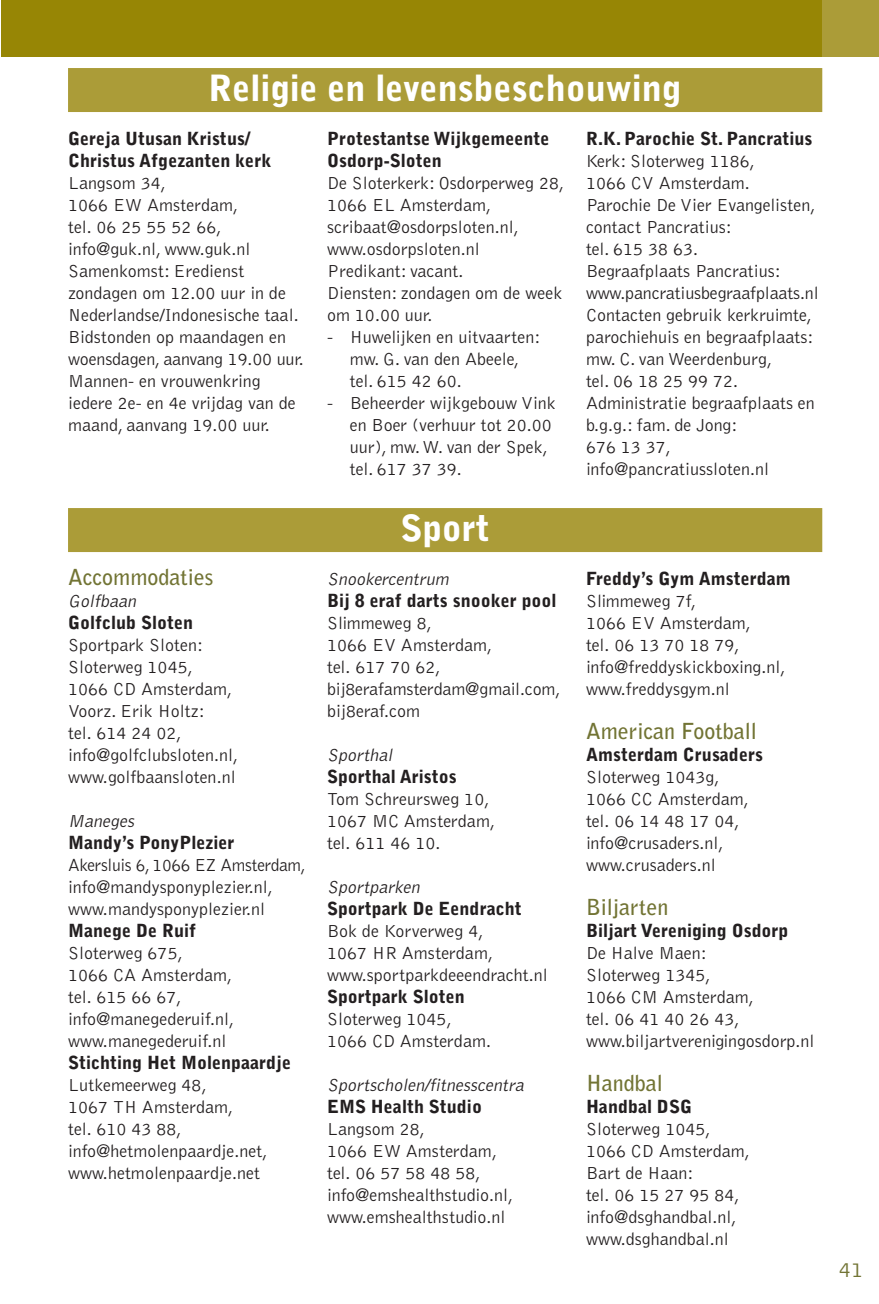
<style>
.page{position:relative;width:879px;height:1304px;background:#fff}
.page>*{position:absolute;margin:0;border:0;box-sizing:border-box;transform-origin:0 0}
.KOP_REDACTIE{font:900 36px "Bell Gothic Std";color:#fff}
.PLATTE_tekst{font:700 22px "Bell Gothic Std";color:#727434}
.t1{font:300 22px "Bell Gothic Std";color:#727434}
.PLATTE_tekst-2{font:300 18px/22px "Bell Gothic Std";color:#231f20}
.PLATTE_tekst-3{font:900 18px/22px "Bell Gothic Std";color:#231f20}
.PLATTE_inspring{font:300 18px/22px "Bell Gothic Std";color:#231f20}
.PLATTE_tekst-4{font:italic 300 18px "Bell Gothic Std";color:#231f20}
</style>
<div class="page">
<div style="left:1px;top:0;width:821px;height:57px;background:#978605"></div>
<div style="left:822px;top:0;width:57px;height:57px;background:#ab9c38"></div>
<div style="left:68px;top:68px;width:754px;height:44px;background:#ab9c38"></div>
<div style="left:68px;top:508px;width:754px;height:44px;background:#ab9c38"></div>
<p class="KOP_REDACTIE" style="left:208px;top:67px;width:475px">Religie en levensbeschouwing</p>
<p class="PLATTE_tekst-3" style="left:68px;top:127px;width:205px">Gereja Utusan Kristus/<br>Christus Afgezanten kerk</p>
<p class="PLATTE_tekst-2" style="left:68px;top:172px;width:184px">Langsom 34,<br>1066 EW Amsterdam, tel. 06 25 55 52 66, info@guk.nl, www.guk.nl</p>
<p class="PLATTE_tekst-2" style="left:68px;top:260px;width:237px">Samenkomst: Eredienst zondagen om 12.00 uur in de<br>Nederlandse/Indonesische taal.<br>Bidstonden op maandagen en woensdagen, aanvang 19.00 uur.<br>Mannen- en vrouwenkring iedere 2e- en 4e vrijdag van de maand, aanvang 19.00 uur.</p>
<p class="PLATTE_tekst-3" style="left:586px;top:127px;width:228px">R.K. Parochie St. Pancratius</p>
<p class="PLATTE_tekst-2" style="left:586px;top:150px;width:170px">Kerk: Sloterweg 1186,<br>1066 CV Amsterdam.</p>
<p class="PLATTE_tekst-2" style="left:586px;top:194px;width:231px">Parochie De Vier Evangelisten, contact Pancratius:<br>tel. 615 38 63.</p>
<p class="PLATTE_tekst-2" style="left:586px;top:260px;width:234px">Begraafplaats Pancratius: www.pancratiusbegraafplaats.nl</p>
<p class="PLATTE_tekst-2" style="left:586px;top:304px;width:229px">Contacten gebruik kerkruimte, parochiehuis en begraafplaats: mw. C. van Weerdenburg,<br>tel. 06 18 25 99 72.</p>
<p class="PLATTE_tekst-2" style="left:586px;top:392px;width:230px">Administratie begraafplaats en b.g.g.: fam. de Jong:<br>676 13 37, info@pancratiussloten.nl</p>
<p class="PLATTE_tekst-3" style="left:327px;top:127px;width:224px">Protestantse Wijkgemeente<br>Osdorp-Sloten</p>
<p class="PLATTE_tekst-2" style="left:327px;top:172px;width:239px">De Sloterkerk: Osdorperweg 28,<br>1066 EL Amsterdam, scribaat@osdorpsloten.nl, www.osdorpsloten.nl</p>
<p class="PLATTE_tekst-2" style="left:327px;top:260px;width:138px">Predikant: vacant.</p>
<p class="PLATTE_tekst-2" style="left:327px;top:282px;width:237px">Diensten: zondagen om de week om 10.00 uur.</p>
<p class="PLATTE_inspring" style="left:350px;top:326px;width:192px;text-indent:-23px">- Huwelijken en uitvaarten: mw. G. van den Abeele, tel. 615 42 60.</p>
<p class="PLATTE_inspring" style="left:350px;top:392px;width:207px;text-indent:-23px">- Beheerder wijkgebouw Vink en Boer (verhuur tot 20.00 uur), mw. W. van der Spek, tel. 617 37 39.</p>
<p class="PLATTE_tekst" style="left:68px;top:563px;width:147px">Accommodaties</p>
<p class="PLATTE_tekst-4" style="left:68px;top:591px;width:73px">Golfbaan</p>
<p class="PLATTE_tekst-3" style="left:68px;top:611px;width:127px">Golfclub Sloten</p>
<p class="PLATTE_tekst-2" style="left:68px;top:634px;width:172px">Sportpark Sloten:<br>Sloterweg 1045,<br>1066 CD Amsterdam,<br>Voorz. Erik Holtz:<br>tel. 614 24 02, info@golfclubsloten.nl, www.golfbaansloten.nl</p>
<p class="PLATTE_tekst-4" style="left:68px;top:811px;width:71px">Maneges</p>
<p class="PLATTE_tekst-3" style="left:68px;top:831px;width:168px">Mandy’s PonyPlezier</p>
<p class="PLATTE_tekst-2" style="left:68px;top:854px;width:239px">Akersluis 6, 1066 EZ Amsterdam, info@mandysponyplezier.nl, www.mandysponyplezier.nl</p>
<p class="PLATTE_tekst-3" style="left:68px;top:919px;width:129px">Manege De Ruif</p>
<p class="PLATTE_tekst-2" style="left:68px;top:942px;width:168px">Sloterweg 675,<br>1066 CA Amsterdam, tel. 615 66 67, info@manegederuif.nl, www.manegederuif.nl</p>
<p class="PLATTE_tekst-3" style="left:68px;top:1051px;width:224px">Stichting Het Molenpaardje</p>
<p class="PLATTE_tekst-2" style="left:68px;top:1074px;width:201px">Lutkemeerweg 48,<br>1067 TH Amsterdam,<br>tel. 610 43 88, info@hetmolenpaardje.net, www.hetmolenpaardje.net</p>
<p class="KOP_REDACTIE" style="left:400px;top:507px;width:91px">Sport</p>
<p class="PLATTE_tekst-4" style="left:327px;top:569px;width:127px">Snookercentrum</p>
<p class="PLATTE_tekst-3" style="left:327px;top:589px;width:231px">Bij 8 eraf darts snooker pool</p>
<p class="PLATTE_tekst-2" style="left:327px;top:612px;width:235px">Slimmeweg 8,<br>1066 EV Amsterdam,<br>tel. 617 70 62, bij8erafamsterdam@gmail.com, bij8eraf.com</p>
<p class="PLATTE_tekst-4" style="left:327px;top:745px;width:71px">Sporthal</p>
<p class="PLATTE_tekst-3" style="left:327px;top:765px;width:131px">Sporthal Aristos</p>
<p class="PLATTE_tekst-2" style="left:327px;top:788px;width:169px">Tom Schreursweg 10,<br>1067 MC Amsterdam, tel. 611 46 10.</p>
<p class="PLATTE_tekst-4" style="left:327px;top:877px;width:98px">Sportparken</p>
<p class="PLATTE_tekst-3" style="left:327px;top:897px;width:196px">Sportpark De Eendracht</p>
<p class="PLATTE_tekst-2" style="left:327px;top:920px;width:222px">Bok de Korverweg 4,<br>1067 HR Amsterdam, www.sportparkdeeendracht.nl</p>
<p class="PLATTE_tekst-3" style="left:327px;top:985px;width:139px">Sportpark Sloten</p>
<p class="PLATTE_tekst-2" style="left:327px;top:1008px;width:165px">Sloterweg 1045,<br>1066 CD Amsterdam.</p>
<p class="PLATTE_tekst-4" style="left:327px;top:1075px;width:202px">Sportscholen/fitnesscentra</p>
<p class="PLATTE_tekst-3" style="left:327px;top:1095px;width:156px">EMS Health Studio</p>
<p class="PLATTE_tekst-2" style="left:327px;top:1118px;width:187px">Langsom 28,<br>1066 EW Amsterdam, tel. 06 57 58 48 58, info@emshealthstudio.nl, www.emshealthstudio.nl</p>
<p class="PLATTE_tekst-3" style="left:586px;top:567px;width:206px">Freddy’s Gym Amsterdam</p>
<p class="PLATTE_tekst-2" style="left:586px;top:590px;width:201px">Slimmeweg 7f,<br>1066 EV Amsterdam,<br>tel. 06 13 70 18 79, info@freddyskickboxing.nl, www.freddysgym.nl</p>
<p class="PLATTE_tekst" style="left:586px;top:717px;width:172px">American Football</p>
<p class="PLATTE_tekst-3" style="left:586px;top:743px;width:178px">Amsterdam Crusaders</p>
<p class="PLATTE_tekst-2" style="left:586px;top:766px;width:164px">Sloterweg 1043g,<br>1066 CC Amsterdam, tel. 06 14 48 17 04, info@crusaders.nl, www.crusaders.nl</p>
<p class="PLATTE_tekst" style="left:586px;top:893px;width:84px">Biljarten</p>
<p class="PLATTE_tekst-3" style="left:586px;top:919px;width:204px">Biljart Vereniging Osdorp</p>
<p class="PLATTE_tekst-2" style="left:586px;top:942px;width:230px">De Halve Maen:<br>Sloterweg 1345,<br>1066 CM Amsterdam,<br>tel. 06 41 40 26 43, www.biljartverenigingosdorp.nl</p>
<p class="PLATTE_tekst" style="left:586px;top:1069px;width:79px">Handbal</p>
<p class="PLATTE_tekst-3" style="left:586px;top:1095px;width:107px">Handbal DSG</p>
<p class="PLATTE_tekst-2" style="left:586px;top:1118px;width:165px">Sloterweg 1045,<br>1066 CD Amsterdam,<br>Bart de Haan:<br>tel. 06 15 27 95 84, info@dsghandbal.nl, www.dsghandbal.nl</p>
<p class="t1" style="left:839px;top:1258px;width:26px">41</p>
</div>
